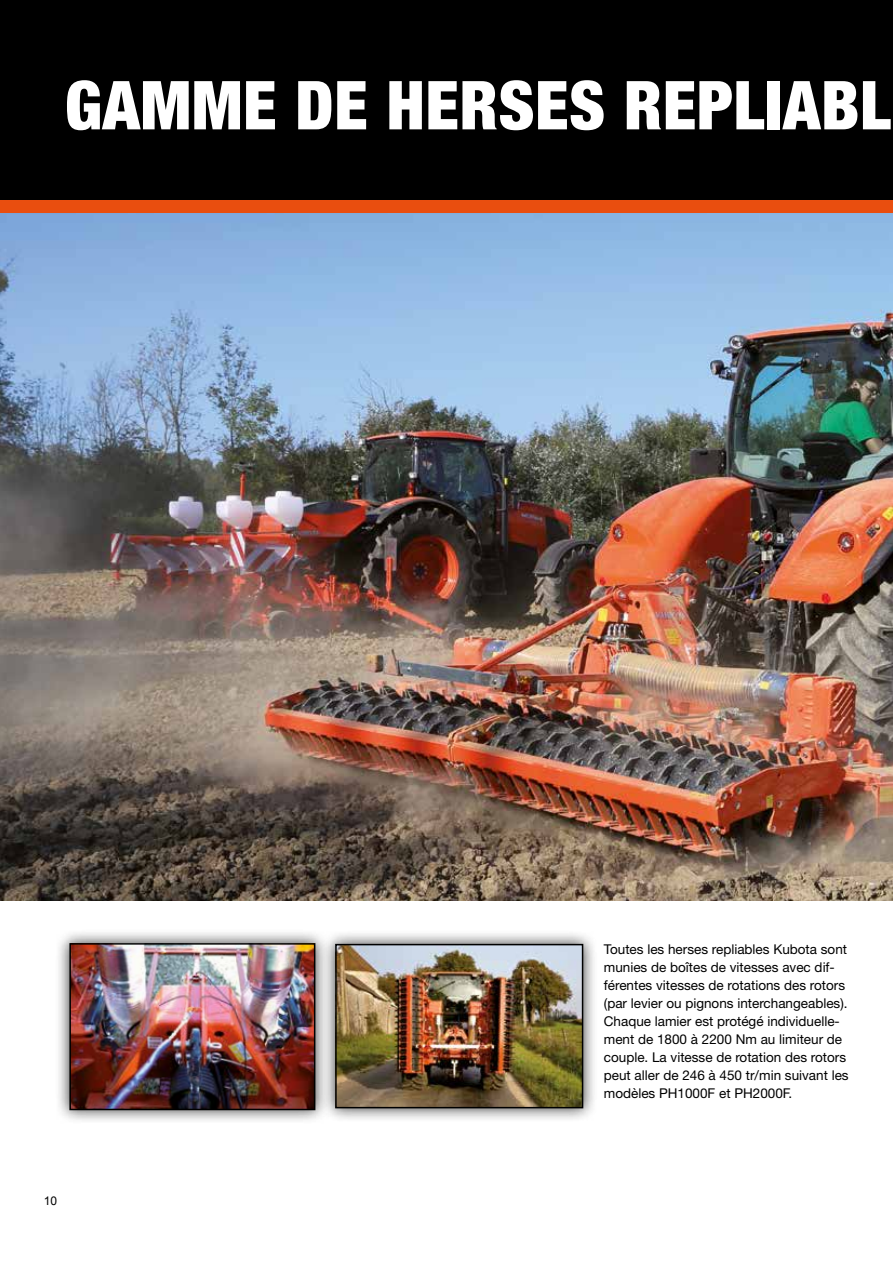
<style>
.page{position:relative;width:893px;height:1263px;background:#fff}
.page>*{position:absolute;margin:0;border:0;box-sizing:border-box;transform-origin:0 0}
.t1{font:900 condensed 67.5px "Helvetica Neue LT Pro";letter-spacing:.01em;color:#fff}
.t2{font:13.5px/18px "Helvetica Neue LT Pro";color:#000}
.t3{font:12px "Arial";color:#000}
</style>
<div class="page">
<img style="left:0;top:213px;width:893px;height:688px">
<div style="left:0;top:0;width:893px;height:200px;background:#000"></div>
<div style="left:0;top:200px;width:893px;height:13px;background:#e94e0f"></div>
<div style="left:321px;top:929px;width:276px;height:193px;background:#000;opacity:.75"></div>
<img style="left:338px;top:947px;width:242px;height:158px">
<div style="left:335px;top:944px;width:248px;height:164px;border:2px solid #000"></div>
<div style="left:55px;top:929px;width:274px;height:195px;background:#000;opacity:.75"></div>
<img style="left:72px;top:946px;width:240px;height:161px">
<div style="left:69px;top:943px;width:246px;height:167px;border:2px solid #000"></div>
<h1 class="t1" style="left:65px;top:65px;width:828px">GAMME DE HERSES REPLIABL</h1>
<p class="t3" style="left:44px;top:1193px;width:15px">10</p>
<p class="t2" style="left:604px;top:940px;width:246px">Toutes les herses repliables Kubota sont munies de boîtes de vitesses avec dif&shy;férentes vitesses de rotations des rotors (par levier ou pignons interchangeables).<br>Chaque lamier est protégé individuelle&shy;ment de 1800 à 2200 Nm au limiteur de couple. La vitesse de rotation des rotors peut aller de 246 à 450 tr/min suivant les modèles PH1000F et PH2000F.</p>
</div>
